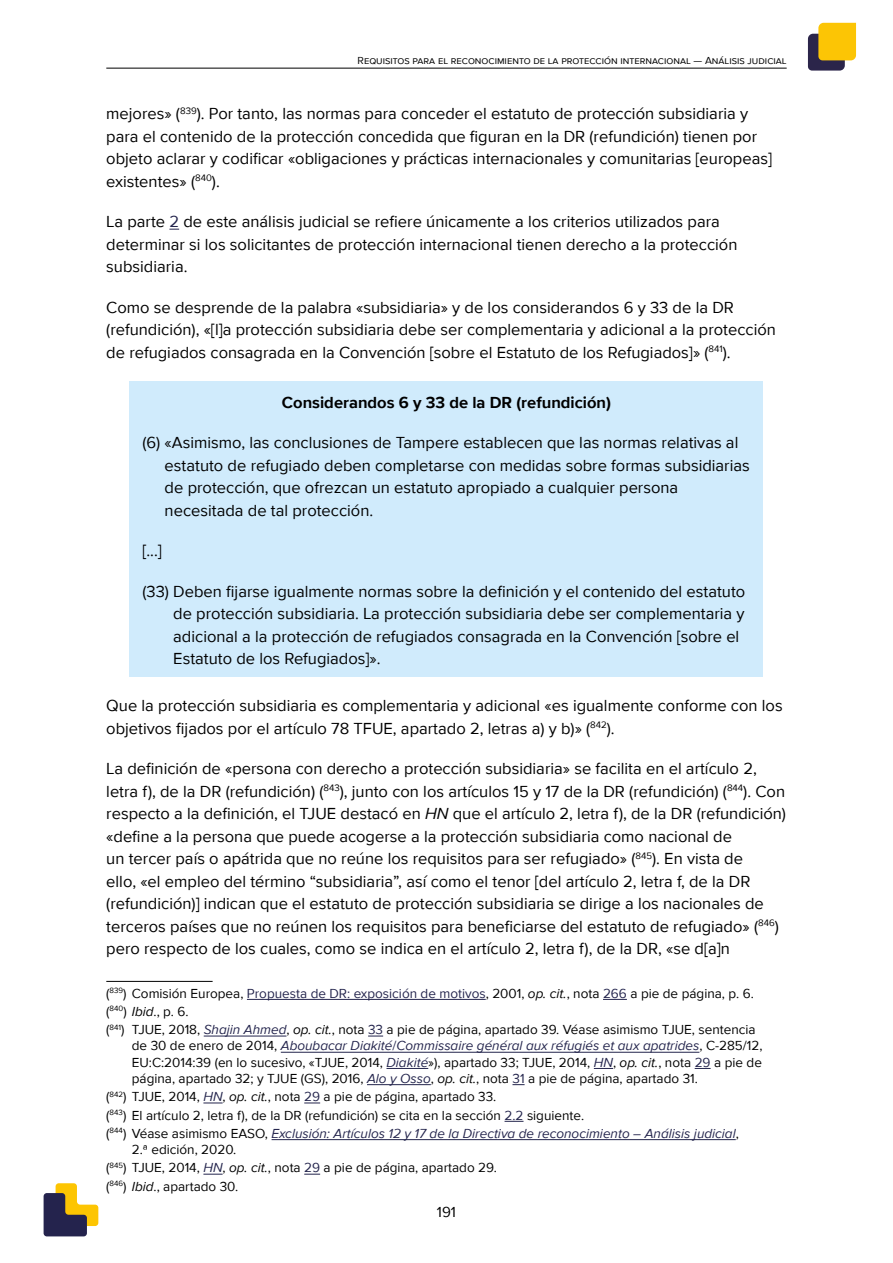
<style>
.page{position:relative;width:893px;height:1263px;background:#fff}
.page>*{position:absolute;margin:0;border:0;box-sizing:border-box;transform-origin:0 0}
.body{font:16.5px/22.5px "Proxima Nova";color:#000}
.Body_annex_center{font:700 16.5px "Proxima Nova";color:#000}
.t1{font:15px "Proxima Nova";color:#000}
.footnotes{font:13.5px/16.2px "Proxima Nova";color:#000}
.footnotes-2{font:italic 13.5px/16.2px "Proxima Nova";color:#23244c}
.t2{font:10.5px "Proxima Nova";color:#000}
.s1{color:#23244c}
.s2{font-style:italic}
.s3{font-style:italic;color:#23244c}
.s4{font-style:normal;color:#000}
</style>
<div class="page">
<hr style="left:106px;top:68px;width:681px;height:1px;background:#000">
<svg style="left:808px;top:23px;width:48px;height:48px;background:#c29f35"></svg>
<svg style="left:44px;top:1183px;width:54px;height:53px"></svg>
<div style="left:130px;top:382px;width:633px;height:295px;background:#d0ebfc"></div>
<hr style="left:106px;top:981px;width:107px;height:1px;background:#000">
<hr style="left:247px;top:999px;width:239px;height:1px;background:#23244c">
<svg style="left:603px;top:999px;width:24px;height:1px"></svg>
<hr style="left:204px;top:1036px;width:82px;height:1px;background:#23244c">
<svg style="left:368px;top:1036px;width:15px;height:1px"></svg>
<hr style="left:281px;top:1052px;width:418px;height:1px;background:#23244c">
<hr style="left:386px;top:1068px;width:42px;height:1px;background:#23244c">
<svg style="left:594px;top:1068px;width:19px;height:1px"></svg>
<svg style="left:695px;top:1068px;width:16px;height:1px"></svg>
<hr style="left:367px;top:1084px;width:64px;height:1px;background:#23244c">
<svg style="left:512px;top:1084px;width:13px;height:1px"></svg>
<svg style="left:203px;top:1102px;width:20px;height:1px"></svg>
<svg style="left:304px;top:1102px;width:16px;height:1px"></svg>
<svg style="left:504px;top:1121px;width:19px;height:1px"></svg>
<hr style="left:272px;top:1139px;width:464px;height:1px;background:#23244c">
<svg style="left:203px;top:1174px;width:20px;height:1px"></svg>
<svg style="left:304px;top:1174px;width:16px;height:1px"></svg>
<p class="t2" style="left:358px;top:52px;width:431px">Requisitos para el reconocimiento de la protección internacional — Análisis j udicial</p>
<p class="body" style="left:106px;top:102px;width:667px">mejores» (<sup>839</sup>). Por tanto, las normas para conceder el estatuto de protección subsidiaria y para el contenido de la protección concedida que figuran en la DR (refundición) tienen por objeto aclarar y codificar «obligaciones y prácticas internacionales y comunitarias [europeas] existentes» (<sup>840</sup>).</p>
<p class="body" style="left:106px;top:210px;width:633px">La parte <span class="s1">2</span> de este análisis judicial se refiere únicamente a los criterios utilizados para determinar si los solicitantes de protección internacional tienen derecho a la protección subsidiaria.</p>
<p class="body" style="left:106px;top:295px;width:671px">Como se desprende de la palabra «subsidiaria» y de los considerandos 6 y 33 de la DR (refundición), «[l]a protección subsidiaria debe ser complementaria y adicional a la protección de refugiados consagrada en la Convención [sobre el Estatuto de los Refugiados]» (<sup>841</sup>).</p>
<p class="Body_annex_center" style="left:282px;top:390px;width:331px">Considerandos 6 y 33 de la DR (refundición)</p>
<p class="body" style="left:165px;top:431px;width:587px;text-indent:-22px">(6) «Asimismo, las conclusiones de Tampere establecen que las normas relativas al estatuto de refugiado deben completarse con medidas sobre formas subsidiarias de protección, que ofrezcan un estatuto apropiado a cualquier persona necesitada de tal protección.</p>
<p class="body" style="left:142px;top:539px;width:21px">[...]</p>
<p class="body" style="left:173px;top:579px;width:573px;text-indent:-31px">(33) Deben fijarse igualmente normas sobre la definición y el contenido del estatuto de protección subsidiaria. La protección subsidiaria debe ser complementaria y adicional a la protección de refugiados consagrada en la Convención [sobre el Estatuto de los Refugiados]».</p>
<p class="body" style="left:106px;top:694px;width:678px">Que la protección subsidiaria es complementaria y adicional «es igualmente conforme con los objetivos fijados por el artículo 78 TFUE, apartado 2, letras a) y b)» (<sup>842</sup>).</p>
<p class="body" style="left:106px;top:757px;width:681px">La definición de «persona con derecho a protección subsidiaria» se facilita en el artículo 2, letra f), de la DR (refundición) (<sup>843</sup>), junto con los artículos 15 y 17 de la DR (refundición) (<sup>844</sup>). Con respecto a la definición, el TJUE destacó en <span class="s2">HN</span> que el artículo 2, letra f), de la DR (refundición) «define a la persona que puede acogerse a la protección subsidiaria como nacional de<br>un tercer país o apátrida que no reúne los requisitos para ser refugiado» (<sup>845</sup>). En vista de<br>ello, «el empleo del término “subsidiaria”, así como el tenor [del artículo 2, letra f, de la DR (refundición)] indican que el estatuto de protección subsidiaria se dirige a los nacionales de terceros países que no reúnen los requisitos para beneficiarse del estatuto de refugiado» (<sup>846</sup>) pero respecto de los cuales, como se indica en el artículo 2, letra f), de la DR, «se d[a]n</p>
<p class="footnotes" style="left:106px;top:984px;width:649px">(<sup>839</sup>) Comisión Europea, <span class="s1">Propuesta de DR: exposición de motivos</span>, 2001, <span class="s2">op. cit.</span>, nota <span class="s1">266</span> a pie de página, p. 6.</p>
<p class="footnotes" style="left:106px;top:1003px;width:84px">(<sup>840</sup>) <span class="s2">Ibid</span>., p. 6.</p>
<p class="footnotes" style="left:132px;top:1021px;width:632px;text-indent:-26px">(<sup>841</sup>) TJUE, 2018, <span class="s3">Shajin Ahmed</span>, <span class="s2">op. cit.</span>, nota <span class="s1">33</span> a pie de página, apartado 39. Véase asimismo TJUE, sentencia de 30 de enero de 2014, <span class="s3">Aboubacar Diakité</span><span class="s1">/</span><span class="s3">Commissaire général aux réfugiés et aux apatrides</span>, C-285/12, EU:C:2014:39 (en lo sucesivo, «TJUE, 2014, <span class="s3">Diakité</span>»), apartado 33; TJUE, 2014, <span class="s3">HN</span>, <span class="s2">op. cit.</span>, nota <span class="s1">29</span> a pie de página, apartado 32; y TJUE (GS), 2016, <span class="s3">Alo y Osso</span>, <span class="s2">op. cit.</span>, nota <span class="s1">31</span> a pie de página, apartado 31.</p>
<p class="footnotes" style="left:106px;top:1088px;width:392px">(<sup>842</sup>) TJUE, 2014, <span class="s3">HN</span>, <span class="s2">op. cit.</span>, nota <span class="s1">29</span> a pie de página, apartado 33.</p>
<p class="footnotes" style="left:106px;top:1106px;width:479px">(<sup>843</sup>) El artículo 2, letra f), de la DR (refundición) se cita en la sección <span class="s1">2.2</span> siguiente.</p>
<p class="footnotes-2" style="left:132px;top:1125px;width:608px;text-indent:-26px"><span class="s4">(</span><sup>844</sup><span class="s4">) Véase asimismo EASO,</span> Exclusión: Artículos 12 y 17 de la Directiva de reconocimiento – Análisis judicial<span class="s4">,<br>2.ª edición, 2020.</span></p>
<p class="footnotes" style="left:106px;top:1159px;width:392px">(<sup>845</sup>) TJUE, 2014, <span class="s3">HN</span>, <span class="s2">op. cit.</span>, nota <span class="s1">29</span> a pie de página, apartado 29.</p>
<p class="footnotes" style="left:106px;top:1177px;width:133px">(<sup>846</sup>) <span class="s2">Ibid</span>., apartado 30.</p>
<p class="t1" style="left:437px;top:1201px;width:21px">191</p>
</div>
